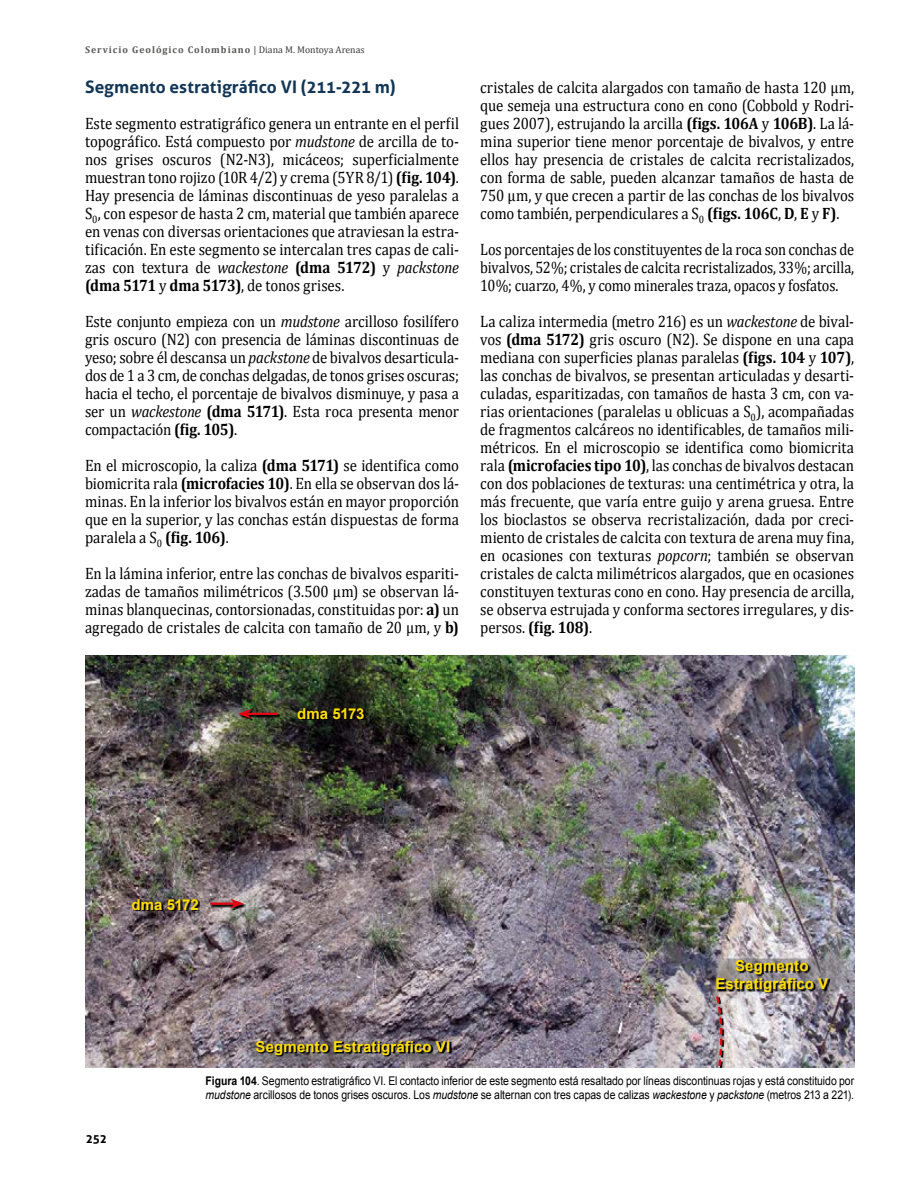
<style>
.page{position:relative;width:918px;height:1188px;background:#fff}
.page>*{position:absolute;margin:0;border:0;box-sizing:border-box;transform-origin:0 0}
.t1{font:700 17.25px "Aller";color:#123656}
.t2{font:16.5px/18px "Cambria";letter-spacing:-.005em;color:#000;text-align:justify;scale:.9 1}
.t3{font:16.5px/18px "Cambria";letter-spacing:-.005em;color:#000;text-align:justify;scale:.87 1}
.t4{font:700 15px/18px "Arial";letter-spacing:.01em;color:#fd0;text-align:center}
.t5{font:12px/13.5px "Arial";letter-spacing:-.005em;color:#000;scale:.87 1}
.t6{font:700 12px "Aller";color:#000}
.t7{font:700 9.75px "Cambria";letter-spacing:.1em;color:#575756}
.s1{font-weight:400;color:#3c3c3b}
.s2{font-style:italic}
.s3{font-weight:700}
</style>
<div class="page">
<img style="left:85px;top:656px;width:769px;height:411px">
<svg style="left:239px;top:710px;width:40px;height:10px"></svg>
<hr style="left:247px;top:713px;width:31px;height:2px;background:#e30613">
<svg style="left:238px;top:709px;width:13px;height:10px"></svg>
<svg style="left:211px;top:900px;width:35px;height:10px"></svg>
<hr style="left:210px;top:903px;width:25px;height:2px;background:#e30613">
<svg style="left:230px;top:899px;width:14px;height:10px"></svg>
<svg style="left:299px;top:709px;width:67px;height:11px"></svg>
<svg style="left:133px;top:900px;width:67px;height:11px"></svg>
<svg style="left:257px;top:1042px;width:194px;height:14px;background:#484348"></svg>
<svg style="left:717px;top:961px;width:113px;height:32px;background:#6c686b"></svg>
<svg style="left:723px;top:997px;width:1px;height:71px"></svg>
<svg style="left:714px;top:994px;width:9px;height:74px"></svg>
<p class="t7" style="left:85px;top:43px;width:281px">Servicio Geológico Colombiano <span class="s1">| Diana M. Montoya Arenas</span></p>
<p class="t1" style="left:85px;top:76px;width:312px">Segmento estratigráfico VI (211-221 m)</p>
<p class="t2" style="left:85px;top:114px;width:417px">Este segmento estratigráfico genera un entrante en el perfil topográfico. Está compuesto por <span class="s2">mudstone</span> de arcilla de to&shy;nos grises oscuros (N2-N3), micáceos; superficialmente muestran tono rojizo (10R 4/2) y crema (5YR 8/1) <span class="s3">(fig. 104)</span>.<br>Hay presencia de láminas discontinuas de yeso paralelas a S<sub>0</sub>, con espesor de hasta 2 cm, material que también aparece en venas con diversas orientaciones que atraviesan la estra&shy;tificación. En este segmento se intercalan tres capas de cali&shy;zas con textura de <span class="s2">wackestone</span> <span class="s3">(dma 5172)</span> y <span class="s2">packstone </span><span class="s3">(dma 5171</span> y <span class="s3">dma 5173)</span>, de tonos grises.</p>
<p class="t2" style="left:85px;top:312px;width:417px">Este conjunto empieza con un <span class="s2">mudstone</span> arcilloso fosilífero gris oscuro (N2) con presencia de láminas discontinuas de yeso; sobre él descansa un <span class="s2">packstone</span> de bivalvos desarticula&shy;dos de 1 a 3 cm, de conchas delgadas, de tonos grises oscuras; hacia el techo, el porcentaje de bivalvos disminuye, y pasa a ser un <span class="s2">wackestone</span> <span class="s3">(dma 5171)</span>. Esta roca presenta menor compactación <span class="s3">(fig. 105)</span>.</p>
<p class="t2" style="left:85px;top:456px;width:417px">En el microscopio, la caliza <span class="s3">(dma 5171)</span> se identifica como biomicrita rala <span class="s3">(microfacies 10)</span>. En ella se observan dos lá&shy;minas. En la inferior los bivalvos están en mayor proporción que en la superior, y las conchas están dispuestas de forma paralela a S<sub>0</sub> <span class="s3">(fig. 106)</span>.</p>
<p class="t2" style="left:85px;top:564px;width:417px">En la lámina inferior, entre las conchas de bivalvos espariti&shy;zadas de tamaños milimétricos (3.500 µm) se observan lá&shy;minas blanquecinas, contorsionadas, constituidas por: <span class="s3">a)</span> un agregado de cristales de calcita con tamaño de 20 µm, y <span class="s3">b)</span></p>
<p class="t2" style="left:480px;top:78px;width:417px">cristales de calcita alargados con tamaño de hasta 120 µm, que semeja una estructura cono en cono (Cobbold y Rodri&shy;gues 2007), estrujando la arcilla <span class="s3">(figs. 106A</span> y <span class="s3">106B)</span>. La lá&shy;mina superior tiene menor porcentaje de bivalvos, y entre ellos hay presencia de cristales de calcita recristalizados, con forma de sable, pueden alcanzar tamaños de hasta de 750 µm, y que crecen a partir de las conchas de los bivalvos como también, perpendiculares a S<sub>0</sub> <span class="s3">(figs. 106C</span>, <span class="s3">D</span>, <span class="s3">E</span> y <span class="s3">F)</span>.</p>
<p class="t3" style="left:480px;top:240px;width:431px">Los porcentajes de los constituyentes de la roca son conchas de bivalvos, 52 %; cristales de calcita recristalizados, 33 %; arcilla, 10 %; cuarzo, 4 %, y como minerales traza, opacos y fosfatos.</p>
<p class="t2" style="left:480px;top:312px;width:417px">La caliza intermedia (metro 216) es un <span class="s2">wackestone</span> de bival&shy;vos <span class="s3">(dma 5172)</span> gris oscuro (N2). Se dispone en una capa mediana con superficies planas paralelas <span class="s3">(figs. 104</span> y <span class="s3">107)</span>, las conchas de bivalvos, se presentan articuladas y desarti&shy;culadas, esparitizadas, con tamaños de hasta 3 cm, con va&shy;rias orientaciones (paralelas u oblicuas a S<sub>0</sub>), acompañadas de fragmentos calcáreos no identificables, de tamaños mili&shy;métricos. En el microscopio se identifica como biomicrita rala <span class="s3">(microfacies tipo 10)</span>, las conchas de bivalvos destacan con dos poblaciones de texturas: una centimétrica y otra, la más frecuente, que varía entre guijo y arena gruesa. Entre los bioclastos se observa recristalización, dada por creci&shy;miento de cristales de calcita con textura de arena muy fina, en ocasiones con texturas <span class="s2">popcorn</span>; también se observan cristales de calcta milimétricos alargados, que en ocasiones constituyen texturas cono en cono. Hay presencia de arcilla, se observa estrujada y conforma sectores irregulares, y dis&shy;persos. <span class="s3">(fig. 108)</span>.</p>
<p class="t4" style="left:297px;top:705px;width:69px">dma 5173</p>
<p class="t4" style="left:131px;top:896px;width:69px">dma 5172</p>
<p class="t4" style="left:256px;top:1038px;width:196px">Segmento Estratigráfico VI</p>
<p class="t4" style="left:715px;top:957px;width:114px">Segmento<br>Estratigráfico V</p>
<p class="t6" style="left:86px;top:1131px;width:23px">252</p>
<p class="t5" style="left:206px;top:1074px;width:747px"><span class="s3">Figura 104</span>. Segmento estratigráfico VI. El contacto inferior de este segmento está resaltado por líneas discontinuas rojas y está constituido por <span class="s2">mudstone</span> arcillosos de tonos grises oscuros. Los <span class="s2">mudstone</span> se alternan con tres capas de calizas <span class="s2">wackestone</span> y <span class="s2">packstone</span> (metros 213 a 221).</p>
</div>
